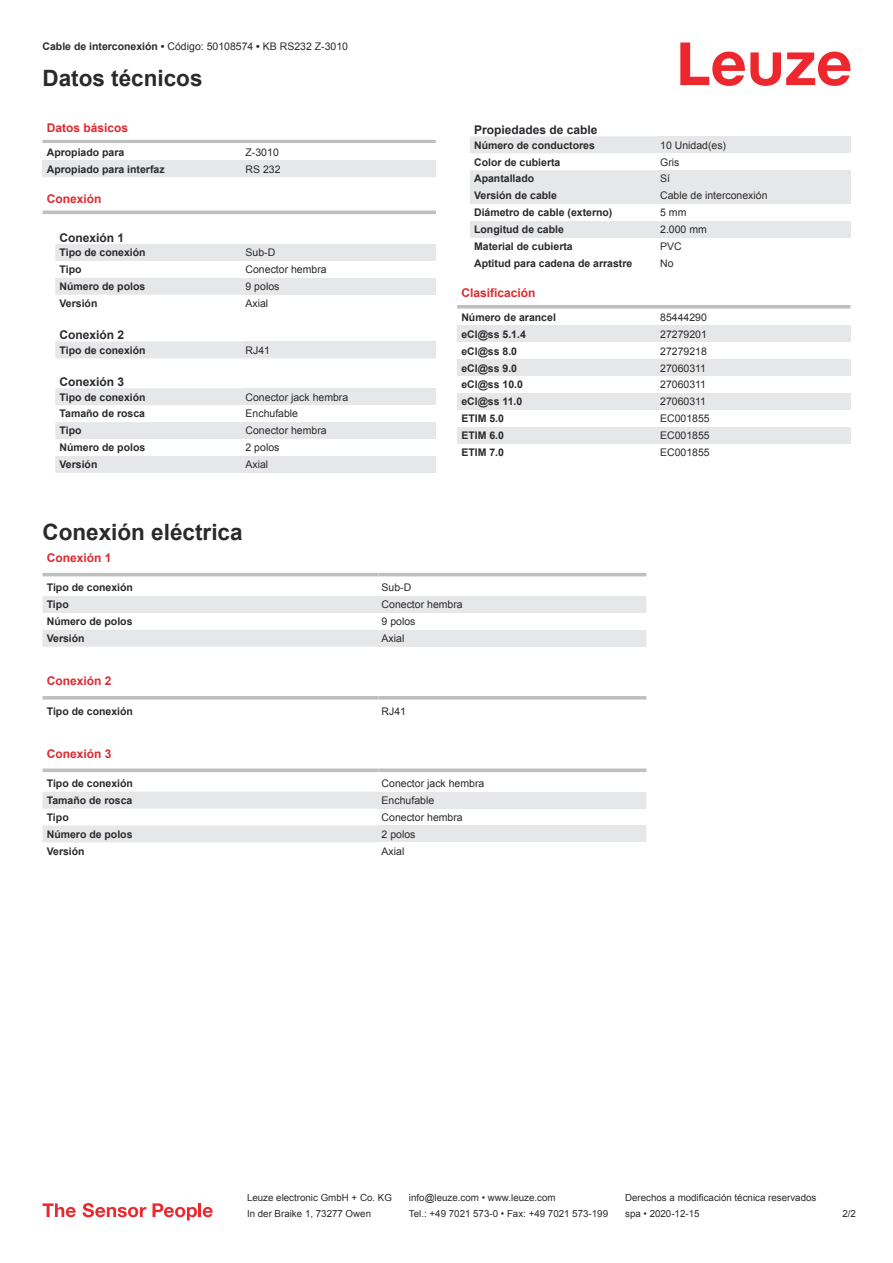
<style>
.page{position:relative;width:893px;height:1263px;background:#fff}
.page>*{position:absolute;margin:0;border:0;box-sizing:border-box;transform-origin:0 0}
.t1{font:700 22.5px "Arial";color:#2b292a}
.t2{font:700 12px "Arial";color:#db2a30}
.t3{font:700 12px "Arial";color:#2b292a}
.t4{font:700 10.5px "Arial";color:#2b292a}
.t5{font:10.5px "Arial";color:#2b292a}
.t6{font:9.75px "Arial";color:#2b292a}
.s1{font-weight:700}
</style>
<div class="page">
<svg style="left:680px;top:43px;width:170px;height:43px"></svg>
<svg style="left:55px;top:244px;width:380px;height:229px"></svg>
<hr style="left:43px;top:140px;width:393px;height:3px;background:#bdbfc1">
<div style="left:43px;top:160px;width:199px;height:17px;background:#e6e7e9"></div>
<div style="left:242px;top:160px;width:194px;height:17px;background:#e6e7e9"></div>
<hr style="left:43px;top:211px;width:393px;height:3px;background:#bdbfc1">
<div style="left:242px;top:244px;width:194px;height:17px;background:#e6e7e9"></div>
<div style="left:242px;top:261px;width:194px;height:17px;background:#fff"></div>
<div style="left:242px;top:278px;width:194px;height:17px;background:#e6e7e9"></div>
<div style="left:242px;top:295px;width:194px;height:17px;background:#fff"></div>
<div style="left:242px;top:341px;width:194px;height:17px;background:#e6e7e9"></div>
<div style="left:242px;top:388px;width:194px;height:17px;background:#e6e7e9"></div>
<div style="left:242px;top:405px;width:194px;height:17px;background:#fff"></div>
<div style="left:242px;top:422px;width:194px;height:17px;background:#e6e7e9"></div>
<div style="left:242px;top:439px;width:194px;height:17px;background:#fff"></div>
<div style="left:242px;top:456px;width:194px;height:17px;background:#e6e7e9"></div>
<svg style="left:43px;top:576px;width:603px;height:1px"></svg>
<svg style="left:43px;top:596px;width:335px;height:51px"></svg>
<hr style="left:43px;top:573px;width:335px;height:3px;background:#bdbfc1">
<hr style="left:378px;top:573px;width:268px;height:3px;background:#bdbfc1">
<div style="left:378px;top:596px;width:268px;height:17px;background:#e6e7e9"></div>
<div style="left:378px;top:630px;width:268px;height:17px;background:#e6e7e9"></div>
<svg style="left:43px;top:696px;width:335px;height:4px"></svg>
<svg style="left:378px;top:696px;width:268px;height:4px"></svg>
<svg style="left:43px;top:842px;width:335px;height:1px"></svg>
<svg style="left:43px;top:792px;width:603px;height:50px"></svg>
<svg style="left:43px;top:768px;width:335px;height:4px"></svg>
<svg style="left:378px;top:768px;width:268px;height:4px"></svg>
<div style="left:378px;top:792px;width:268px;height:16px;background:#e6e7e9"></div>
<div style="left:378px;top:809px;width:268px;height:16px;background:#fff"></div>
<div style="left:378px;top:825px;width:268px;height:17px;background:#e6e7e9"></div>
<svg style="left:470px;top:136px;width:187px;height:102px;fill:#e6e7e9"></svg>
<div style="left:657px;top:136px;width:193px;height:17px;background:#e6e7e9"></div>
<div style="left:657px;top:170px;width:193px;height:17px;background:#e6e7e9"></div>
<div style="left:657px;top:187px;width:193px;height:17px;background:#e6e7e9"></div>
<div style="left:657px;top:221px;width:193px;height:17px;background:#e6e7e9"></div>
<svg style="left:457px;top:305px;width:393px;height:4px;background:#c3c5c7"></svg>
<div style="left:457px;top:325px;width:200px;height:17px;background:#e6e7e9"></div>
<div style="left:657px;top:325px;width:193px;height:17px;background:#e6e7e9"></div>
<div style="left:457px;top:359px;width:200px;height:17px;background:#e6e7e9"></div>
<div style="left:657px;top:359px;width:193px;height:17px;background:#e6e7e9"></div>
<div style="left:457px;top:393px;width:200px;height:17px;background:#e6e7e9"></div>
<div style="left:657px;top:393px;width:193px;height:17px;background:#e6e7e9"></div>
<div style="left:457px;top:427px;width:200px;height:17px;background:#e6e7e9"></div>
<div style="left:657px;top:427px;width:193px;height:17px;background:#e6e7e9"></div>
<svg style="left:43px;top:1203px;width:33px;height:14px"></svg>
<svg style="left:83px;top:1203px;width:63px;height:14px"></svg>
<svg style="left:153px;top:1203px;width:44px;height:17px"></svg>
<hr style="left:198px;top:1203px;width:3px;height:14px;background:#ed272d">
<svg style="left:203px;top:1207px;width:10px;height:10px"></svg>
<p class="t5" style="left:43px;top:43px;width:307px"><span class="s1">Cable de interconexión •</span> Código: 50108574 <span class="s1">•</span> KB RS232 Z-3010</p>
<h1 class="t1" style="left:43px;top:70px;width:162px">Datos técnicos</h1>
<p class="t2" style="left:47px;top:123px;width:83px">Datos básicos</p>
<p class="t4" style="left:47px;top:148px;width:79px">Apropiado para</p>
<p class="t5" style="left:246px;top:148px;width:35px">Z-3010</p>
<p class="t4" style="left:47px;top:165px;width:119px">Apropiado para interfaz</p>
<p class="t5" style="left:246px;top:165px;width:37px">RS 232</p>
<p class="t2" style="left:47px;top:194px;width:56px">Conexión</p>
<p class="t3" style="left:60px;top:233px;width:66px">Conexión 1</p>
<p class="t4" style="left:60px;top:249px;width:88px">Tipo de conexión</p>
<p class="t5" style="left:246px;top:249px;width:31px">Sub-D</p>
<p class="t4" style="left:60px;top:265px;width:23px">Tipo</p>
<p class="t5" style="left:246px;top:265px;width:83px">Conector hembra</p>
<p class="t4" style="left:60px;top:282px;width:87px">Número de polos</p>
<p class="t5" style="left:246px;top:282px;width:35px">9 polos</p>
<p class="t4" style="left:60px;top:299px;width:39px">Versión</p>
<p class="t5" style="left:246px;top:299px;width:24px">Axial</p>
<p class="t3" style="left:60px;top:331px;width:66px">Conexión 2</p>
<p class="t4" style="left:60px;top:346px;width:88px">Tipo de conexión</p>
<p class="t5" style="left:246px;top:346px;width:26px">RJ41</p>
<p class="t3" style="left:60px;top:377px;width:66px">Conexión 3</p>
<p class="t4" style="left:60px;top:393px;width:88px">Tipo de conexión</p>
<p class="t5" style="left:246px;top:393px;width:104px">Conector jack hembra</p>
<p class="t4" style="left:60px;top:410px;width:87px">Tamaño de rosca</p>
<p class="t5" style="left:246px;top:410px;width:54px">Enchufable</p>
<p class="t4" style="left:60px;top:427px;width:23px">Tipo</p>
<p class="t5" style="left:246px;top:427px;width:83px">Conector hembra</p>
<p class="t4" style="left:60px;top:444px;width:87px">Número de polos</p>
<p class="t5" style="left:246px;top:444px;width:35px">2 polos</p>
<p class="t4" style="left:60px;top:460px;width:39px">Versión</p>
<p class="t5" style="left:246px;top:460px;width:24px">Axial</p>
<p class="t3" style="left:474px;top:126px;width:125px">Propiedades de cable</p>
<p class="t4" style="left:474px;top:141px;width:122px">Número de conductores</p>
<p class="t5" style="left:660px;top:141px;width:67px">10 Unidad(es)</p>
<p class="t4" style="left:474px;top:158px;width:88px">Color de cubierta</p>
<p class="t5" style="left:660px;top:158px;width:21px">Gris</p>
<p class="t4" style="left:474px;top:175px;width:62px">Apantallado</p>
<p class="t5" style="left:660px;top:175px;width:11px">Sí</p>
<p class="t4" style="left:474px;top:192px;width:84px">Versión de cable</p>
<p class="t5" style="left:660px;top:192px;width:109px">Cable de interconexión</p>
<p class="t4" style="left:474px;top:209px;width:140px">Diámetro de cable (externo)</p>
<p class="t5" style="left:660px;top:209px;width:28px">5 mm</p>
<p class="t4" style="left:474px;top:225px;width:91px">Longitud de cable</p>
<p class="t5" style="left:660px;top:225px;width:48px">2.000 mm</p>
<p class="t4" style="left:474px;top:242px;width:100px">Material de cubierta</p>
<p class="t5" style="left:660px;top:242px;width:23px">PVC</p>
<p class="t4" style="left:474px;top:259px;width:160px">Aptitud para cadena de arrastre</p>
<p class="t5" style="left:660px;top:259px;width:15px">No</p>
<p class="t2" style="left:461px;top:289px;width:76px">Clasificación</p>
<p class="t4" style="left:461px;top:313px;width:96px">Número de arancel</p>
<p class="t5" style="left:660px;top:313px;width:48px">85444290</p>
<p class="t4" style="left:461px;top:330px;width:66px">eCl@ss 5.1.4</p>
<p class="t5" style="left:660px;top:330px;width:48px">27279201</p>
<p class="t4" style="left:461px;top:347px;width:57px">eCl@ss 8.0</p>
<p class="t5" style="left:660px;top:347px;width:48px">27279218</p>
<p class="t4" style="left:461px;top:364px;width:57px">eCl@ss 9.0</p>
<p class="t5" style="left:660px;top:364px;width:47px">27060311</p>
<p class="t4" style="left:461px;top:381px;width:63px">eCl@ss 10.0</p>
<p class="t5" style="left:660px;top:381px;width:47px">27060311</p>
<p class="t4" style="left:461px;top:398px;width:63px">eCl@ss 11.0</p>
<p class="t5" style="left:660px;top:398px;width:47px">27060311</p>
<p class="t4" style="left:461px;top:415px;width:44px">ETIM 5.0</p>
<p class="t5" style="left:660px;top:415px;width:51px">EC001855</p>
<p class="t4" style="left:461px;top:431px;width:44px">ETIM 6.0</p>
<p class="t5" style="left:660px;top:431px;width:51px">EC001855</p>
<p class="t4" style="left:461px;top:448px;width:44px">ETIM 7.0</p>
<p class="t5" style="left:660px;top:448px;width:51px">EC001855</p>
<h1 class="t1" style="left:43px;top:524px;width:202px">Conexión eléctrica</h1>
<p class="t2" style="left:47px;top:553px;width:66px">Conexión 1</p>
<p class="t4" style="left:47px;top:584px;width:88px">Tipo de conexión</p>
<p class="t5" style="left:382px;top:584px;width:31px">Sub-D</p>
<p class="t4" style="left:47px;top:601px;width:23px">Tipo</p>
<p class="t5" style="left:382px;top:601px;width:83px">Conector hembra</p>
<p class="t4" style="left:47px;top:617px;width:87px">Número de polos</p>
<p class="t5" style="left:382px;top:617px;width:35px">9 polos</p>
<p class="t4" style="left:47px;top:634px;width:39px">Versión</p>
<p class="t5" style="left:382px;top:634px;width:24px">Axial</p>
<p class="t2" style="left:47px;top:676px;width:66px">Conexión 2</p>
<p class="t4" style="left:47px;top:707px;width:88px">Tipo de conexión</p>
<p class="t5" style="left:382px;top:707px;width:26px">RJ41</p>
<p class="t2" style="left:47px;top:749px;width:66px">Conexión 3</p>
<p class="t4" style="left:47px;top:779px;width:88px">Tipo de conexión</p>
<p class="t5" style="left:382px;top:779px;width:104px">Conector jack hembra</p>
<p class="t4" style="left:47px;top:796px;width:87px">Tamaño de rosca</p>
<p class="t5" style="left:382px;top:796px;width:54px">Enchufable</p>
<p class="t4" style="left:47px;top:813px;width:23px">Tipo</p>
<p class="t5" style="left:382px;top:813px;width:83px">Conector hembra</p>
<p class="t4" style="left:47px;top:830px;width:87px">Número de polos</p>
<p class="t5" style="left:382px;top:830px;width:35px">2 polos</p>
<p class="t4" style="left:47px;top:847px;width:39px">Versión</p>
<p class="t5" style="left:382px;top:847px;width:24px">Axial</p>
<p class="t6" style="left:247px;top:1194px;width:146px">Leuze electronic GmbH + Co. KG</p>
<p class="t6" style="left:409px;top:1194px;width:148px">info@leuze.com • www.leuze.com</p>
<p class="t6" style="left:625px;top:1194px;width:193px">Derechos a modificación técnica reservados</p>
<p class="t6" style="left:247px;top:1210px;width:126px">In der Braike 1, 73277 Owen</p>
<p class="t6" style="left:409px;top:1210px;width:201px">Tel.: +49 7021 573-0 • Fax: +49 7021 573-199</p>
<p class="t6" style="left:625px;top:1210px;width:76px">spa • 2020-12-15</p>
<p class="t6" style="left:842px;top:1210px;width:15px">2 /2</p>
</div>
